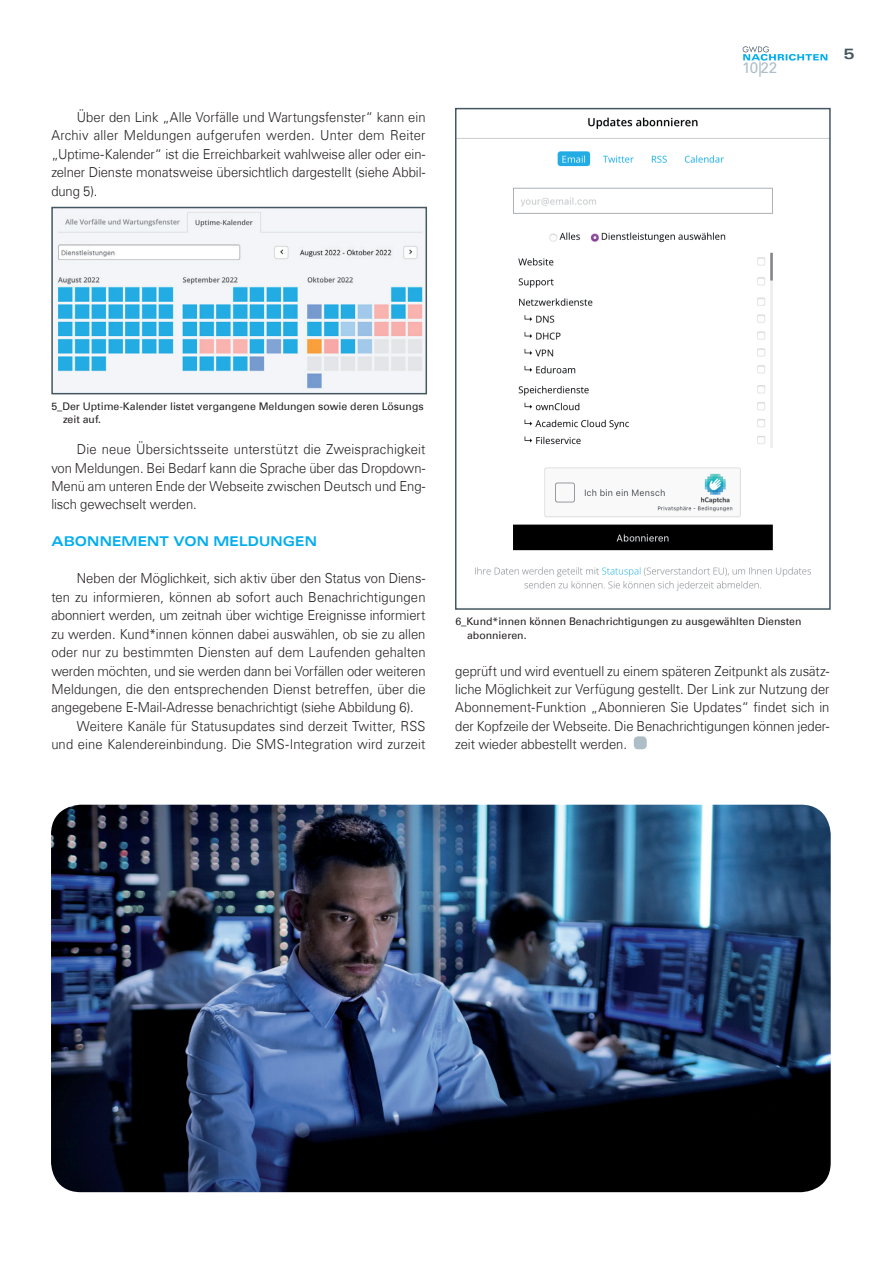
<style>
.page{position:relative;width:893px;height:1263px;background:#fff}
.page>*{position:absolute;margin:0;border:0;box-sizing:border-box;transform-origin:0 0}
.t1{font:15.3px "Univers Com 55 Roman";color:#adbec7}
.t2{font:15px "Univers Com 63 Bold Ext";color:#455760}
.t3{font:300 13.8px/18.5px "Univers Com 45";color:#231f20;text-align:justify;scale:.94 1}
.t4{font:13.5px "Univers Com 63 Bold Ext";letter-spacing:.01em;color:#00aeef;scale:.94 1}
.t5{font:10.5px/13.5px "Univers Com 55 Roman";color:#231f20}
</style>
<div class="page">
<svg style="left:743px;top:46px;width:84px;height:15px"></svg>
<div style="left:634px;top:736px;width:13px;height:13px;background:#adbec7;border-radius:4px"></div>
<img style="left:458px;top:117px;width:370px;height:474px">
<div style="left:455px;top:108px;width:376px;height:502px;border:2px solid #455760"></div>
<img style="left:54px;top:210px;width:370px;height:181px">
<div style="left:51px;top:207px;width:376px;height:187px;border:2px solid #455760"></div>
<img style="left:51px;top:805px;width:780px;height:387px">
<p class="t3" style="left:51px;top:108px;width:400px;text-indent:26px">Über den Link „Alle Vorfälle und Wartungsfenster“ kann ein Archiv aller Meldungen aufgerufen werden. Unter dem Reiter „Uptime-Kalender“ ist die Erreichbarkeit wahlweise aller oder ein&shy;zelner Dienste monatsweise übersichtlich dargestellt (siehe Abbil&shy;dung 5).</p>
<p class="t1" style="left:742px;top:58px;width:37px">10|22</p>
<p class="t2" style="left:844px;top:45px;width:13px">5</p>
<p class="t5" style="left:63px;top:399px;width:362px;text-indent:-12px">5_Der Uptime-Kalender listet vergangene Meldungen sowie deren Lösungs zeit auf.</p>
<p class="t3" style="left:51px;top:440px;width:400px;text-indent:26px">Die neue Übersichtsseite unterstützt die Zweisprachigkeit von Meldungen. Bei Bedarf kann die Sprache über das Dropdown-Menü am unteren Ende der Webseite zwischen Deutsch und Eng&shy;lisch gewechselt werden.</p>
<p class="t4" style="left:51px;top:534px;width:281px">ABONNEMENT VON MELDUNGEN</p>
<p class="t3" style="left:77px;top:569px;width:372px">Neben der Möglichkeit, sich aktiv über den Status von Diens-</p>
<p class="t3" style="left:51px;top:588px;width:400px">ten zu informieren, können ab sofort auch Benachrichtigungen</p>
<p class="t3" style="left:51px;top:606px;width:400px">abonniert werden, um zeitnah über wichtige Ereignisse informiert</p>
<p class="t3" style="left:51px;top:624px;width:400px">zu werden. Kund*innen können dabei auswählen, ob sie zu allen</p>
<p class="t3" style="left:51px;top:643px;width:400px">oder nur zu bestimmten Diensten auf dem Laufenden gehalten</p>
<p class="t3" style="left:51px;top:661px;width:400px">werden möchten, und sie werden dann bei Vorfällen oder weiteren</p>
<p class="t3" style="left:51px;top:680px;width:400px">Meldungen, die den entsprechenden Dienst betreffen, über die</p>
<p class="t3" style="left:51px;top:698px;width:387px">angegebene E-Mail-Adresse benachrichtigt (siehe Abbildung 6).</p>
<p class="t3" style="left:77px;top:717px;width:372px">Weitere Kanäle für Statusupdates sind derzeit Twitter, RSS</p>
<p class="t3" style="left:51px;top:735px;width:400px">und eine Kalendereinbindung. Die SMS-Integration wird zurzeit</p>
<p class="t5" style="left:467px;top:615px;width:336px;text-indent:-12px">6_Kund*innen können Benachrichtigungen zu ausgewählten Diensten abonnieren.</p>
<p class="t3" style="left:455px;top:661px;width:400px">geprüft und wird eventuell zu einem späteren Zeitpunkt als zusätz&shy;liche Möglichkeit zur Verfügung gestellt. Der Link zur Nutzung der Abonnement-Funktion „Abonnieren Sie Updates“ findet sich in der Kopfzeile der Webseite. Die Benachrichtigungen können jeder&shy;zeit wieder abbestellt werden.</p>
</div>
